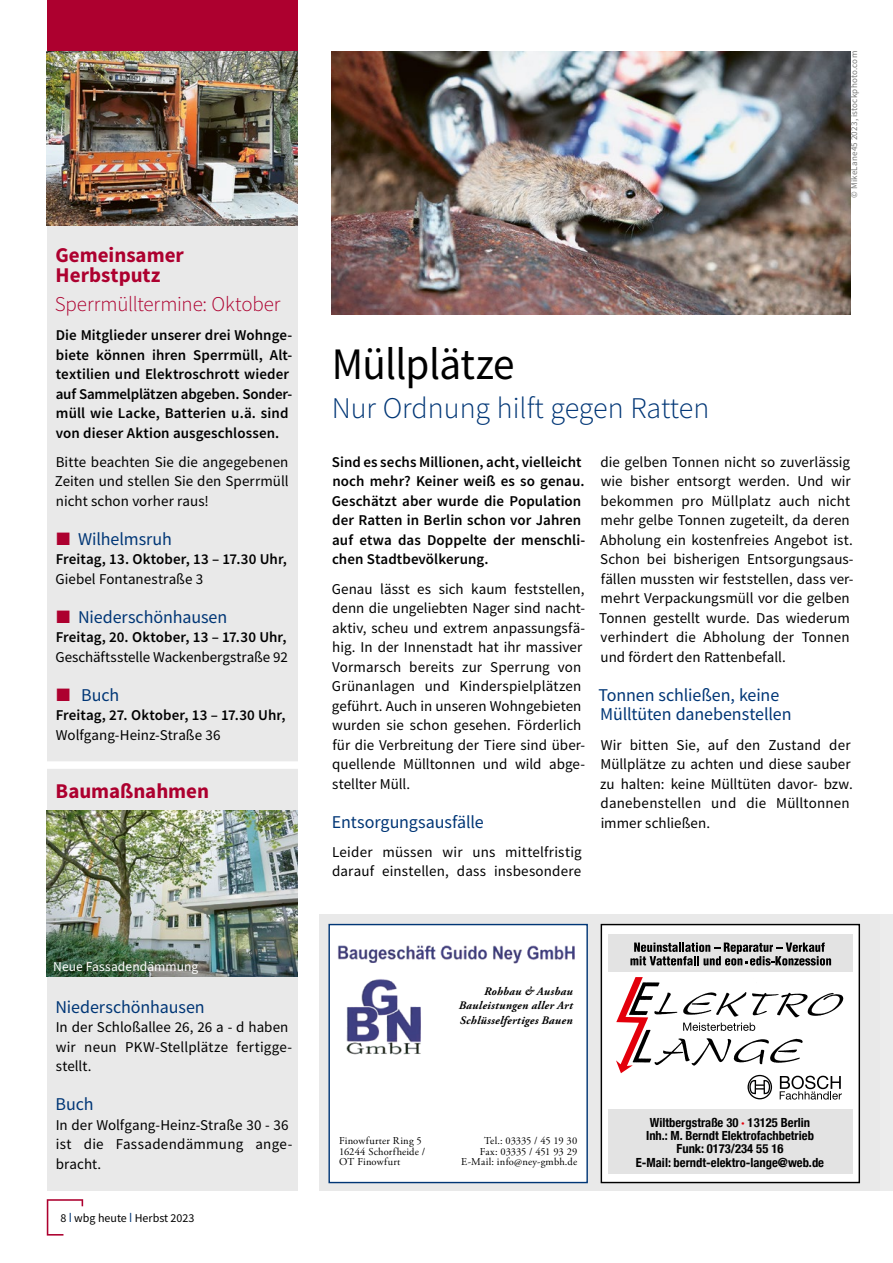
<style>
.page{position:relative;width:893px;height:1263px;background:#fff}
.page>*{position:absolute;margin:0;border:0;box-sizing:border-box;transform-origin:0 0}
.t1{font:45px "Source Sans Pro";letter-spacing:-.015em;color:#000;scale:.96 1}
.t2{font:300 30px "Source Sans Pro";color:#003676}
.t3{font:700 21px/19.5px "Source Sans Pro";color:#ad002f}
.t4{font:300 21px "Source Sans Pro";letter-spacing:-.005em;color:#ad002f}
.t5{font:18px/19.5px "Source Sans Pro";letter-spacing:-.005em;color:#003676}
.t6{font:15px/19.5px "Source Sans Pro";letter-spacing:.005em;color:#000}
.t7{font:600 15px/19.5px "Source Sans Pro";letter-spacing:.005em;color:#000}
.t8{font:13.5px "Source Sans Pro";letter-spacing:.01em;color:#fff}
.t9{font:700 condensed 12.6px/13.2px "Helvetica Neue";color:#000;text-align:center}
.t10{font:12px "Source Sans Pro";color:#000}
.t11{font:italic 700 11.4px/14.7px "Adobe Garamond Pro";letter-spacing:.03em;color:#000;text-align:justify}
.t12{font:10.5px/10.5px "Adobe Garamond Pro";letter-spacing:.015em;color:#000}
.t13{font:9px "Source Sans Pro";letter-spacing:.02em;color:#7a7b7a}
.s1{color:#ad002f}
.s2{font-size:13.95px;color:#003676}
.s3{color:#e3000b}
</style>
<div class="page">
<div style="left:320px;top:914px;width:573px;height:277px;background:#e9e9e9"></div>
<img style="left:332px;top:51px;width:518px;height:264px">
<div style="left:47px;top:51px;width:251px;height:1140px;background:#e9e9e9"></div>
<div style="left:47px;top:0;width:251px;height:51px;background:#ad002f"></div>
<img style="left:47px;top:51px;width:251px;height:174px">
<img style="left:47px;top:811px;width:251px;height:166px">
<div style="left:34px;top:761px;width:284px;height:8px;background:#fff"></div>
<div style="left:329px;top:924px;width:258px;height:258px;background:#fff"></div>
<img style="left:338px;top:945px;width:237px;height:110px">
<div style="left:328px;top:924px;width:260px;height:259px;border:1px solid #003676"></div>
<div style="left:443px;top:971px;width:130px;height:85px;background:#fff"></div>
<svg style="left:47px;top:1199px;width:36px;height:36px"></svg>
<div style="left:601px;top:924px;width:258px;height:258px;background:#fff"></div>
<div style="left:608px;top:1109px;width:244px;height:65px;background:#e3e3e3"></div>
<div style="left:608px;top:934px;width:244px;height:38px;background:#e3e3e3"></div>
<svg style="left:630px;top:942px;width:201px;height:23px"></svg>
<div style="left:747px;top:1075px;width:25px;height:24px;border:1px solid #000;border-radius:50%"></div>
<div style="left:753px;top:1084px;width:14px;height:5px;border:1px solid #000"></div>
<svg style="left:748px;top:1080px;width:9px;height:19px"></svg>
<svg style="left:763px;top:1080px;width:79px;height:104px"></svg>
<img style="left:648px;top:982px;width:196px;height:98px">
<svg style="left:616px;top:977px;width:32px;height:96px"></svg>
<svg style="left:683px;top:1022px;width:72px;height:9px"></svg>
<div style="left:601px;top:924px;width:259px;height:259px;border:1px solid #000"></div>
<h3 class="t3" style="left:55px;top:245px;width:130px">Gemeinsamer<br>Herbstputz</h3>
<h3 class="t4" style="left:55px;top:291px;width:227px">Sperrmülltermine: Oktober</h3>
<p class="t7" style="left:56px;top:325px;width:238px">Die Mitglieder unserer drei Wohnge&shy;biete können ihren Sperrmüll, Alt&shy;textilien und Elektroschrott wieder auf Sammelplätzen abgeben. Sonder&shy;müll wie Lacke, Batterien u.ä. sind von dieser Aktion ausgeschlossen.</p>
<p class="t6" style="left:55px;top:452px;width:235px;text-align:justify">Bitte beachten Sie die angegebenen Zeiten und stellen Sie den Sperrmüll nicht schon vorher raus!</p>
<p class="t5" style="left:56px;top:529px;width:117px"><span class="s1">■</span> Wilhelmsruh</p>
<p class="t7" style="left:56px;top:549px;width:233px">Freitag, 13. Oktober, 13 – 17.30 Uhr,</p>
<p class="t6" style="left:55px;top:569px;width:149px">Giebel Fontanestraße 3</p>
<p class="t5" style="left:56px;top:607px;width:172px"><span class="s1">■</span> Niederschönhausen</p>
<p class="t7" style="left:56px;top:627px;width:232px">Freitag, 20. Oktober, 13 – 17.30 Uhr,</p>
<p class="t6" style="left:55px;top:647px;width:234px">Geschäftsstelle Wackenbergstraße 92</p>
<p class="t5" style="left:56px;top:685px;width:64px"><span class="s1">■</span> Buch</p>
<p class="t7" style="left:56px;top:705px;width:231px">Freitag, 27. Oktober, 13 – 17.30 Uhr,</p>
<p class="t6" style="left:56px;top:725px;width:166px">Wolfgang-Heinz-Straße 36</p>
<h3 class="t3" style="left:56px;top:781px;width:155px">Baumaßnahmen</h3>
<p class="t8" style="left:53px;top:958px;width:147px">Neue Fassadendämmung</p>
<p class="t5" style="left:55px;top:997px;width:151px">Niederschönhausen</p>
<p class="t6" style="left:56px;top:1017px;width:238px">In der Schloßallee 26, 26 a - d haben wir neun PKW-Stellplätze fertigge&shy;stellt.</p>
<p class="t5" style="left:55px;top:1094px;width:40px">Buch</p>
<p class="t6" style="left:56px;top:1115px;width:238px">In der Wolfgang-Heinz-Straße 30 - 36 ist die Fassadendämmung ange&shy;bracht.</p>
<p class="t10" style="left:60px;top:1210px;width:136px">8 <span class="s2">I</span> wbg heute <span class="s2">I</span> Herbst 2023</p>
<h1 class="t1" style="left:332px;top:335px;width:192px">Müllplätze</h1>
<h2 class="t2" style="left:332px;top:390px;width:379px">Nur Ordnung hilft gegen Ratten</h2>
<p class="t13" style="left:848px;top:198px;width:148px;rotate:-90deg">© MikeLane45 2023, istockphoto.com</p>
<p class="t7" style="left:332px;top:452px;width:255px">Sind es sechs Millionen, acht, vielleicht noch mehr? Keiner weiß es so genau.<br>Geschätzt aber wurde die Population der Ratten in Berlin schon vor Jahren auf etwa das Doppelte der menschli&shy;chen Stadtbevölkerung.</p>
<p class="t6" style="left:332px;top:579px;width:255px">Genau lässt es sich kaum feststellen, denn die ungeliebten Nager sind nacht&shy;aktiv, scheu und extrem anpassungsfä&shy;hig. In der Innenstadt hat ihr massiver Vormarsch bereits zur Sperrung von Grünanlagen und Kinderspielplätzen geführt. Auch in unseren Wohngebieten wurden sie schon gesehen. Förderlich für die Verbreitung der Tiere sind über&shy;quellende Mülltonnen und wild abge&shy;stellter Müll.</p>
<p class="t5" style="left:332px;top:812px;width:154px">Entsorgungsausfälle</p>
<p class="t6" style="left:332px;top:842px;width:251px">Leider müssen wir uns mittelfristig darauf einstellen, dass insbesondere</p>
<p class="t6" style="left:599px;top:452px;width:256px">die gelben Tonnen nicht so zuverlässig wie bisher entsorgt werden. Und wir bekommen pro Müllplatz auch nicht mehr gelbe Tonnen zugeteilt, da deren Abholung ein kostenfreies Angebot ist.<br>Schon bei bisherigen Entsorgungsaus&shy;fällen mussten wir feststellen, dass ver&shy;mehrt Verpackungsmüll vor die gelben Tonnen gestellt wurde. Das wiederum verhindert die Abholung der Tonnen und fördert den Rattenbefall.</p>
<p class="t5" style="left:598px;top:685px;width:195px">Tonnen schließen, keine<br>Mülltüten danebenstellen</p>
<p class="t6" style="left:600px;top:735px;width:254px">Wir bitten Sie, auf den Zustand der<br>Müllplätze zu achten und diese sauber zu halten: keine Mülltüten davor- bzw. danebenstellen und die Mülltonnen immer schließen.</p>
<p class="t11" style="left:459px;top:984px;width:115px;text-indent:25px">Rohbau &amp; Ausbau Bauleistungen aller Art Schlüsselfertiges Bauen</p>
<p class="t12" style="left:339px;top:1136px;width:88px">Finowfurter Ring 5<br>16244 Schorfheide /<br>OT Finowfurt</p>
<p class="t12" style="left:461px;top:1136px;width:118px;text-align:right">Tel.: 03335 / 45 19 30<br>Fax: 03335 / 451 93 29<br>E-Mail: info@ney-gmbh.de</p>
<p class="t9" style="left:636px;top:1115px;width:190px">Wiltbergstraße 30 <span class="s3">·</span> 13125 Berlin<br>Inh.: M. Berndt Elektrofachbetrieb<br>Funk: 0173/234 55 16<br>E-Mail: berndt-elektro-lange@web.de</p>
</div>
